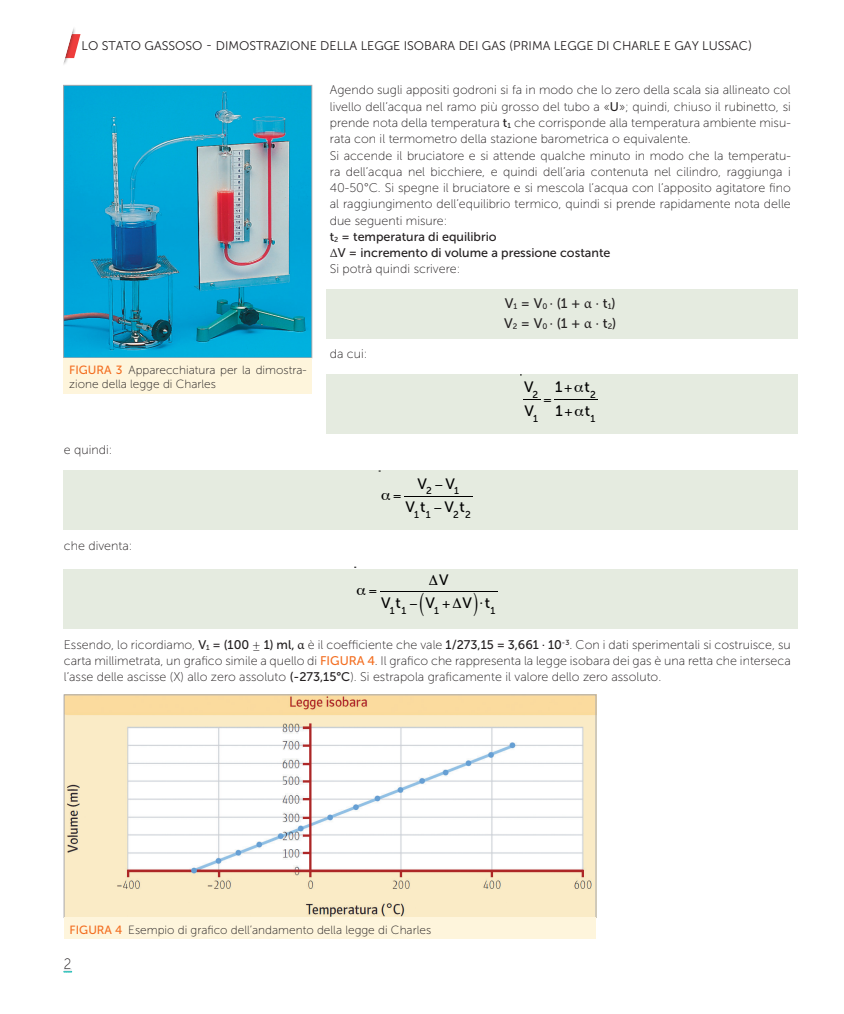
<style>
.page{position:relative;width:844px;height:1014px;background:#fff}
.page>*{position:absolute;margin:0;border:0;box-sizing:border-box;transform-origin:0 0}
.t1{font:15px/23.9px "Museo Sans 500";color:#000}
.t2{font:15px "Museo Sans 100";color:#231f20;scale:.9 1}
.t3{font:13.75px/20px "Museo Sans 500";color:#231f20}
.t4{font:12.5px/16.2px "Museo Sans 100";color:#231f20}
.t5{font:12.5px "Museo Sans 300";color:#231f20}
.t6{font:12.5px/16.2px "Museo Sans 500";color:#231f20}
.t7{font:11.88px/13.8px "Museo Sans 100";color:#231f20}
.s1{font-family:"Museo Sans 500"}
.s2{font-family:"Minion Pro"}
.s3{font-family:"Minion Pro";font-size:15px}
.s4{font-family:"Museo Sans 500";color:#f36e21}
.s5{font-family:"Minion Pro";font-size:13.75px}
</style>
<div class="page">
<svg style="left:64px;top:969px;width:8px;height:3px"></svg>
<svg style="left:63px;top:28px;width:17px;height:37px"></svg>
<div style="left:326px;top:289px;width:471px;height:50px;background:#e5ebe0"></div>
<div style="left:326px;top:374px;width:471px;height:60px;background:#e5ebe0"></div>
<div style="left:64px;top:470px;width:733px;height:60px;background:#e5ebe0"></div>
<div style="left:64px;top:569px;width:733px;height:60px;background:#e5ebe0"></div>
<hr style="left:554px;top:399px;width:44px;height:1px;background:#000">
<hr style="left:404px;top:495px;width:69px;height:1px;background:#000">
<hr style="left:380px;top:590px;width:118px;height:1px;background:#000">
<img style="left:66px;top:696px;width:528px;height:219px">
<div style="left:64px;top:694px;width:532px;height:223px;border:1px solid #a8a9ad"></div>
<div style="left:64px;top:917px;width:532px;height:22px;background:#fef5dc"></div>
<img style="left:65px;top:87px;width:245px;height:269px">
<div style="left:63px;top:85px;width:249px;height:273px;border:1px solid #a8a9ad"></div>
<div style="left:64px;top:358px;width:248px;height:35px;background:#fef5dc"></div>
<svg style="left:523px;top:399px;width:18px;height:1px"></svg>
<p class="t5" style="left:81px;top:39px;width:672px">LO STATO GASSOSO - DIMOSTRAZIONE DELLA LEGGE ISOBARA DEI GAS (PRIMA LEGGE DI CHARLE E GAY LUSSAC)</p>
<p class="t4" style="left:330px;top:82px;width:462px">Agendo sugli appositi godroni si fa in modo che lo zero della scala sia allineato col livello dell’acqua nel ramo più grosso del tubo a «<span class="s1">U</span>»; quindi, chiuso il rubinetto, si prende nota della temperatura <span class="s1">t</span><sub>1</sub> che corrisponde alla temperatura ambiente misu&shy;rata con il termometro della stazione barometrica o equivalente.<br>Si accende il bruciatore e si attende qualche minuto in modo che la temperatu&shy;ra dell’acqua nel bicchiere, e quindi dell’aria contenuta nel cilindro, raggiunga i 40-50°C. Si spegne il bruciatore e si mescola l’acqua con l’apposito agitatore fino al raggiungimento dell’equilibrio termico, quindi si prende rapidamente nota delle due seguenti misure:</p>
<p class="t6" style="left:330px;top:228px;width:282px">t<sub>2</sub> = temperatura di equilibrio<br><span class="s2">Δ</span>V = incremento di volume a pressione costante</p>
<p class="t4" style="left:330px;top:261px;width:132px">Si potrà quindi scrivere:</p>
<p class="t3" style="left:504px;top:293px;width:114px">V<sub>1</sub> = V<sub>0</sub> ∙ (1 + <span class="s3">α</span> ∙ t<sub>1</sub>)<br>V<sub>2</sub> = V<sub>0</sub> ∙ (1 + <span class="s3">α</span> ∙ t<sub>2</sub>)</p>
<p class="t4" style="left:330px;top:345px;width:39px">da cui:</p>
<p class="t1" style="left:524px;top:375px;width:16px">V<sub>2<br></sub>V<sub>1</sub></p>
<p class="t1" style="left:555px;top:375px;width:9px">1</p>
<p class="t1" style="left:584px;top:375px;width:13px">t<sub>2</sub></p>
<p class="t7" style="left:69px;top:363px;width:239px"><span class="s4">FIGURA 3</span> Apparecchiatura per la dimostra&shy;zione della legge di Charles</p>
<p class="t1" style="left:555px;top:399px;width:9px">1</p>
<p class="t1" style="left:584px;top:399px;width:12px">t<sub>1</sub></p>
<p class="t4" style="left:64px;top:442px;width:50px">e quindi:</p>
<p class="t4" style="left:64px;top:538px;width:70px">che diventa:</p>
<p class="t1" style="left:405px;top:471px;width:67px;text-align:center">V<sub>2</sub> −V<sub>1<br></sub>V<sub>1</sub>t<sub>1</sub> −V<sub>2</sub>t<sub>2</sub></p>
<p class="t1" style="left:381px;top:568px;width:69px;line-height:22.9px;text-indent:58px">V<br>V<sub>1</sub>t<sub>1</sub> − V<sub>1</sub></p>
<p class="t1" style="left:462px;top:591px;width:34px">V ⋅t<sub>1</sub></p>
<p class="t4" style="left:64px;top:636px;width:728px;text-align:justify">Essendo, lo ricordiamo, <span class="s1">V</span><sub>1</sub> <span class="s1">= (100</span> ± <span class="s1">1) ml,</span> <span class="s5">α</span> è il coefficiente che vale <span class="s1">1/273,15 = 3,661 ∙ 10</span><sup>-3</sup>. Con i dati sperimentali si costruisce, su carta millimetrata, un grafico simile a quello di <span class="s4">FIGURA 4</span>. Il grafico che rappresenta la legge isobara dei gas è una retta che interseca l’asse delle ascisse (X) allo zero assoluto <span class="s1">(-273,15°C</span>). Si estrapola graficamente il valore dello zero assoluto.</p>
<p class="t7" style="left:70px;top:922px;width:363px"><span class="s4">FIGURA 4</span> Esempio di grafico dell’andamento della legge di Charles</p>
<p class="t2" style="left:64px;top:955px;width:10px">2</p>
</div>
